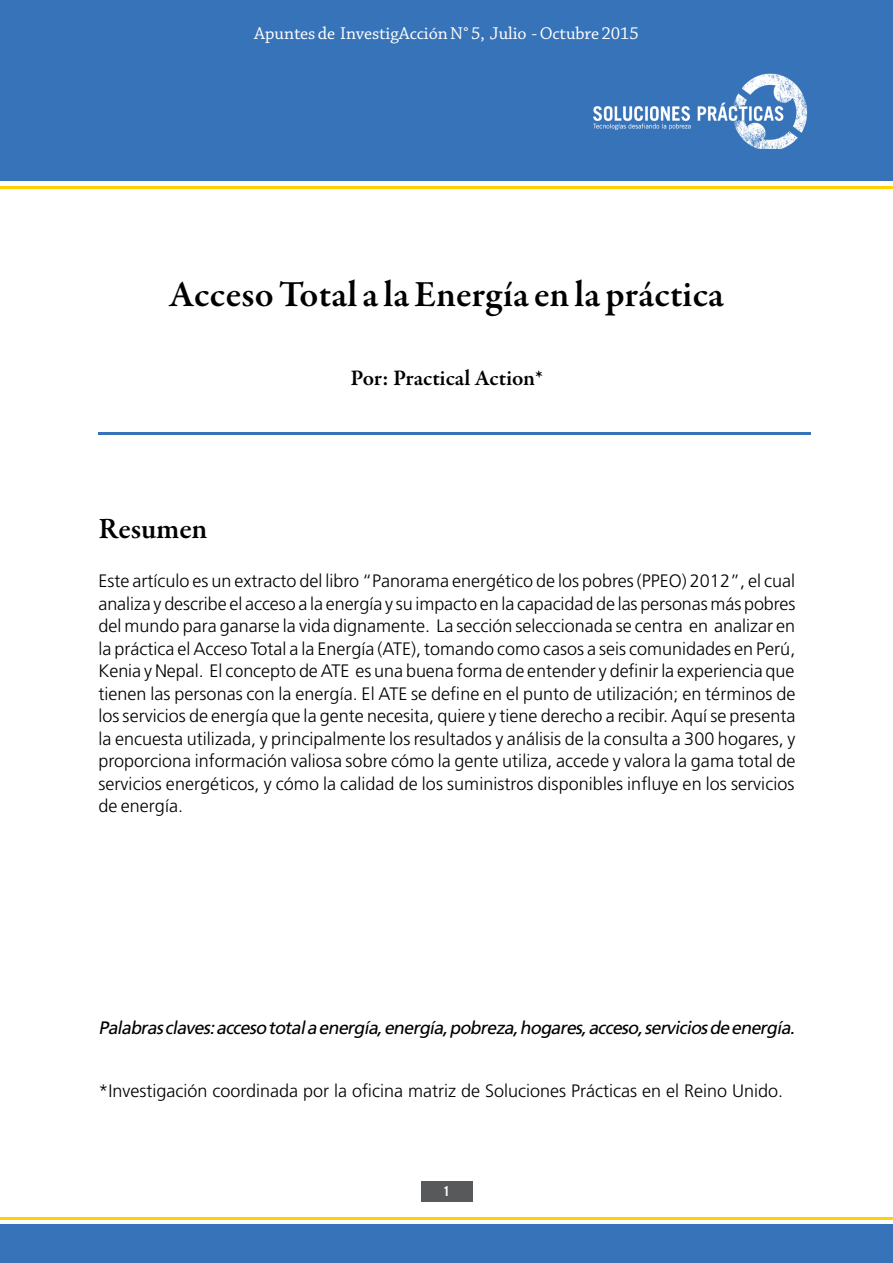
<style>
.page{position:relative;width:893px;height:1263px;background:#fff}
.page>*{position:absolute;margin:0;border:0;box-sizing:border-box;transform-origin:0 0}
.t1{font:600 37.5px "Garamond Premr Pro";letter-spacing:.005em;color:#000}
.t2{font:600 30px "Garamond Premr Pro";color:#000}
.t3{font:600 22.5px "Garamond Premr Pro";letter-spacing:-.005em;color:#000}
.t4{font:300 18px/22.5px "Frutiger";color:#000;text-align:justify}
.t5{font:italic 18px "Frutiger";color:#000}
.t6{font:18px "Chaparral Pro";letter-spacing:-.005em;color:#fff}
.t7{font:700 13.5px "Trade Gothic";color:#fff}
</style>
<div class="page">
<div style="left:421px;top:1181px;width:51px;height:20px;background:#58595b"></div>
<hr style="left:0;top:1216px;width:893px;height:3px;background:#ffd200">
<div style="left:0;top:1225px;width:893px;height:38px;background:#3773b9"></div>
<div style="left:0;top:0;width:893px;height:181px;background:#3773b9"></div>
<hr style="left:0;top:186px;width:893px;height:3px;background:#ffd200">
<img style="left:594px;top:73px;width:214px;height:76px">
<hr style="left:98px;top:432px;width:713px;height:3px;background:#3773b9">
<p class="t6" style="left:254px;top:23px;width:386px">Apuntes de InvestigAcción N° 5, Julio - Octubre 2015</p>
<h1 class="t1" style="left:169px;top:272px;width:556px">Acceso Total a la Energía en la práctica</h1>
<p class="t3" style="left:350px;top:365px;width:194px">Por: Practical Action*</p>
<h2 class="t2" style="left:98px;top:510px;width:111px">Resumen</h2>
<p class="t4" style="left:98px;top:570px;width:698px">Este artículo es un extracto del libro “Panorama energético de los pobres (PPEO) 2012”, el cual analiza y describe el acceso a la energía y su impacto en la capacidad de las personas más pobres del mundo para ganarse la vida dignamente. La sección seleccionada se centra en analizar en la práctica el Acceso Total a la Energía (ATE), tomando como casos a seis comunidades en Perú, Kenia y Nepal. El concepto de ATE es una buena forma de entender y definir la experiencia que tienen las personas con la energía. El ATE se define en el punto de utilización; en términos de los servicios de energía que la gente necesita, quiere y tiene derecho a recibir. Aquí se presenta la encuesta utilizada, y principalmente los resultados y análisis de la consulta a 300 hogares, y proporciona información valiosa sobre cómo la gente utiliza, accede y valora la gama total de servicios energéticos, y cómo la calidad de los suministros disponibles influye en los servicios de energía.</p>
<p class="t5" style="left:98px;top:1017px;width:702px">Palabrasclaves:acceso totala energía,energía,pobreza,hogares,acceso,serviciosde energía.</p>
<p class="t4" style="left:98px;top:1080px;width:686px">*Investigación coordinada por la oficina matriz de Soluciones Prácticas en el Reino Unido.</p>
<p class="t7" style="left:443px;top:1183px;width:9px">1</p>
</div>
